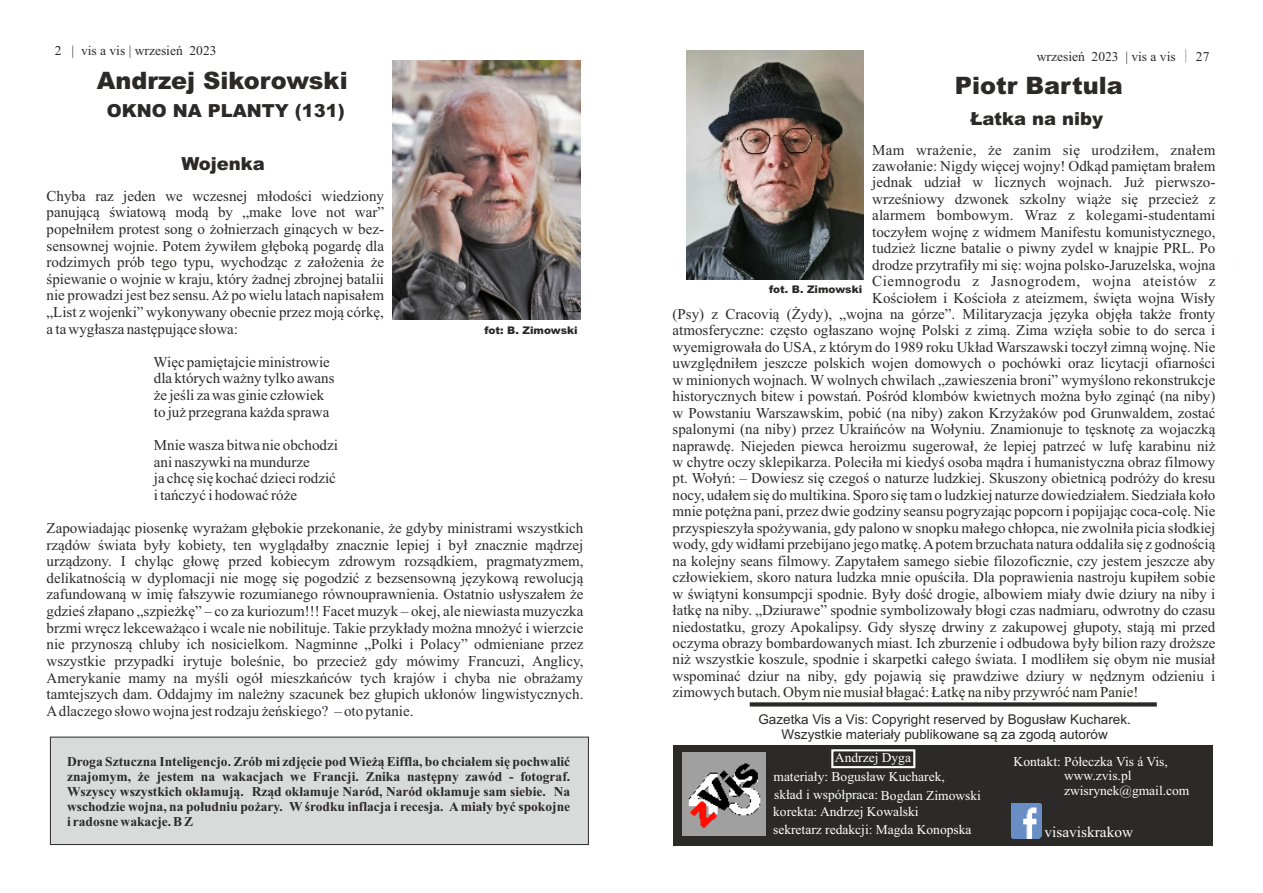
<style>
.page{position:relative;width:1263px;height:893px;background:#fff}
.page>*{position:absolute;margin:0;border:0;box-sizing:border-box;transform-origin:0 0}
.t1{font:900 24px "Arial";color:#2b2a29}
.t2{font:900 18px "Arial";color:#2b2a29}
.t3{font:15.15px "Times New Roman";color:#fefefe}
.t4{font:15px/16.6px "Times New Roman";color:#2b2a29;text-align:justify}
.t5{font:15px "Times New Roman";letter-spacing:.02em;color:#2b2a29}
.t6{font:15px "Times New Roman";letter-spacing:.04em;color:#2b2a29}
.t7{font:700 13.5px/15px "Times New Roman";color:#2b2a29;text-align:justify}
.t8{font:13.5px/13.5px "Times New Roman";color:#fefefe}
.t9{font:13.5px/15.1px "Arial";color:#2b2a29;text-align:center}
.t10{font:13.5px "Times New Roman";color:#2b2a29}
.t11{font:900 10.5px "Arial";color:#2b2a29}
.s1{font-family:"Adobe Fangsong Std"}
.s2{color:#2b2a29}
</style>
<div class="page">
<div style="left:50px;top:736px;width:539px;height:109px;background:#d9dada"></div>
<img style="left:392px;top:60px;width:189px;height:259px">
<div style="left:673px;top:745px;width:539px;height:101px;background:#2b2a29"></div>
<img style="left:1011px;top:803px;width:31px;height:35px">
<img style="left:682px;top:753px;width:83px;height:83px">
<div style="left:831px;top:749px;width:84px;height:19px;border:2px solid #fefefe"></div>
<div style="left:750px;top:702px;width:407px;height:5px;background:#2b2a29"></div>
<img style="left:686px;top:51px;width:178px;height:229px">
<p class="t10" style="left:55px;top:46px;width:163px">2 | vis a vis | wrzesień 2023</p>
<p class="t10" style="left:1037px;top:51px;width:174px">wrzesień 2023 | vis a vis <span class="s1">│</span> 27</p>
<h1 class="t1" style="left:97px;top:72px;width:252px">Andrzej Sikorowski</h1>
<p class="t2" style="left:107px;top:104px;width:239px">OKNO NA PLANTY (131)</p>
<h1 class="t1" style="left:955px;top:77px;width:169px">Piotr Bartula</h1>
<p class="t2" style="left:970px;top:112px;width:134px">Łatka na niby</p>
<p class="t2" style="left:181px;top:157px;width:85px">Wojenka</p>
<p class="t4" style="left:47px;top:189px;width:339px">Chyba raz jeden we wczesnej młodości wiedziony panującą światową modą by „make love not war” popełniłem protest song o żołnierzach ginących w bez&shy;sensownej wojnie. Potem żywiłem głęboką pogardę dla rodzimych prób tego typu, wychodząc z założenia że śpiewanie o wojnie w kraju, który żadnej zbrojnej batalii nie prowadzi jest bez sensu. Aż po wielu latach napisałem „List z wojenki” wykonywany obecnie przez moją córkę, a ta wygłasza następujące słowa:</p>
<p class="t4" style="left:154px;top:355px;width:182px;text-align:left">Więc pamiętajcie ministrowie dla których ważny tylko awans że jeśli za was ginie człowiek to już przegrana każda sprawa</p>
<p class="t4" style="left:154px;top:438px;width:185px;text-align:left">Mnie wasza bitwa nie obchodzi ani naszywki na mundurze<br>ja chcę się kochać dzieci rodzić i tańczyć i hodować róże</p>
<p class="t4" style="left:47px;top:521px;width:538px">Zapowiadając piosenkę wyrażam głębokie przekonanie, że gdyby ministrami wszystkich rządów świata były kobiety, ten wyglądałby znacznie lepiej i był znacznie mądrzej urządzony. I chyląc głowę przed kobiecym zdrowym rozsądkiem, pragmatyzmem, delikatnością w dyplomacji nie mogę się pogodzić z bezsensowną językową rewolucją zafundowaną w imię fałszywie rozumianego równouprawnienia. Ostatnio usłyszałem że gdzieś złapano „szpieżkę” – co za kuriozum!!! Facet muzyk – okej, ale niewiasta muzyczka brzmi wręcz lekceważąco i wcale nie nobilituje. Takie przykłady można mnożyć i wierzcie nie przynoszą chluby ich nosicielkom. Nagminne „Polki i Polacy” odmieniane przez wszystkie przypadki irytuje boleśnie, bo przecież gdy mówimy Francuzi, Anglicy, Amerykanie mamy na myśli ogół mieszkańców tych krajów i chyba nie obrażamy tamtejszych dam. Oddajmy im należny szacunek bez głupich ukłonów lingwistycznych.<br>Adlaczego słowo wojna jest rodzaju żeńskiego? – oto pytanie.</p>
<p class="t11" style="left:484px;top:327px;width:95px">fot: B. Zimowski</p>
<p class="t7" style="left:67px;top:755px;width:505px">Droga Sztuczna Inteligencjo. Zrób mi zdjęcie pod Wieżą Eiffla, bo chciałem się pochwalić znajomym, że jestem na wakacjach we Francji. Znika następny zawód - fotograf.<br>Wszyscy wszystkich okłamują. Rząd okłamuje Naród, Naród okłamuje sam siebie. Na wschodzie wojna, na południu pożary. W środku inflacja i recesja. Amiały być spokojne i radosne wakacje. B Z</p>
<p class="t5" style="left:872px;top:144px;width:345px">Mam wrażenie, że zanim się urodziłem, znałem</p>
<p class="t4" style="left:872px;top:159px;width:345px">zawołanie: Nigdy więcej wojny! Odkąd pamiętam brałem</p>
<p class="t4" style="left:872px;top:176px;width:345px">jednak udział w licznych wojnach. Już pierwszo-</p>
<p class="t4" style="left:872px;top:192px;width:345px">wrześniowy dzwonek szkolny wiąże się przecież z</p>
<p class="t4" style="left:872px;top:208px;width:345px">alarmem bombowym. Wraz z kolegami-studentami</p>
<p class="t4" style="left:872px;top:225px;width:345px">toczyłem wojnę z widmem Manifestu komunistycznego,</p>
<p class="t4" style="left:872px;top:241px;width:345px">tudzież liczne batalie o piwny zydel w knajpie PRL. Po</p>
<p class="t4" style="left:872px;top:258px;width:345px">drodze przytrafiły mi się: wojna polsko-Jaruzelska, wojna</p>
<p class="t6" style="left:872px;top:276px;width:345px">Ciemnogrodu z Jasnogrodem, wojna ateistów z</p>
<p class="t4" style="left:872px;top:291px;width:345px">Kościołem i Kościoła z ateizmem, święta wojna Wisły</p>
<p class="t4" style="left:673px;top:307px;width:544px">(Psy) z Cracovią (Żydy), „wojna na górze”. Militaryzacja języka objęła także fronty</p>
<p class="t4" style="left:673px;top:324px;width:544px">atmosferyczne: często ogłaszano wojnę Polski z zimą. Zima wzięła sobie to do serca i</p>
<p class="t4" style="left:673px;top:340px;width:544px">wyemigrowała do USA, z którym do 1989 roku Układ Warszawski toczył zimną wojnę. Nie</p>
<p class="t4" style="left:673px;top:356px;width:544px">uwzględniłem jeszcze polskich wojen domowych o pochówki oraz licytacji ofiarności</p>
<p class="t4" style="left:673px;top:373px;width:544px">w minionych wojnach. W wolnych chwilach „zawieszenia broni” wymyślono rekonstrukcje</p>
<p class="t4" style="left:673px;top:389px;width:544px">historycznych bitew i powstań. Pośród klombów kwietnych można było zginąć (na niby)</p>
<p class="t4" style="left:673px;top:406px;width:544px">w Powstaniu Warszawskim, pobić (na niby) zakon Krzyżaków pod Grunwaldem, zostać</p>
<p class="t4" style="left:673px;top:422px;width:544px">spalonymi (na niby) przez Ukraińców na Wołyniu. Znamionuje to tęsknotę za wojaczką</p>
<p class="t4" style="left:672px;top:439px;width:544px">naprawdę. Niejeden piewca heroizmu sugerował, że lepiej patrzeć w lufę karabinu niż</p>
<p class="t4" style="left:672px;top:455px;width:544px">w chytre oczy sklepikarza. Poleciła mi kiedyś osoba mądra i humanistyczna obraz filmowy</p>
<p class="t4" style="left:672px;top:472px;width:544px">pt. Wołyń: – Dowiesz się czegoś o naturze ludzkiej. Skuszony obietnicą podróży do kresu</p>
<p class="t4" style="left:672px;top:488px;width:544px">nocy, udałem się do multikina. Sporo się tam o ludzkiej naturze dowiedziałem. Siedziała koło</p>
<p class="t4" style="left:672px;top:504px;width:544px">mnie potężna pani, przez dwie godziny seansu pogryzając popcorn i popijając coca-colę. Nie</p>
<p class="t4" style="left:672px;top:521px;width:544px">przyspieszyła spożywania, gdy palono w snopku małego chłopca, nie zwolniła picia słodkiej</p>
<p class="t4" style="left:672px;top:537px;width:544px">wody, gdy widłami przebijano jego matkę. Apotem brzuchata natura oddaliła się z godnością</p>
<p class="t4" style="left:672px;top:554px;width:544px">na kolejny seans filmowy. Zapytałem samego siebie filozoficznie, czy jestem jeszcze aby</p>
<p class="t4" style="left:672px;top:570px;width:544px">człowiekiem, skoro natura ludzka mnie opuściła. Dla poprawienia nastroju kupiłem sobie</p>
<p class="t4" style="left:672px;top:587px;width:544px">w świątyni konsumpcji spodnie. Były dość drogie, albowiem miały dwie dziury na niby i</p>
<p class="t4" style="left:672px;top:603px;width:544px">łatkę na niby. „Dziurawe” spodnie symbolizowały błogi czas nadmiaru, odwrotny do czasu</p>
<p class="t4" style="left:672px;top:620px;width:544px">niedostatku, grozy Apokalipsy. Gdy słyszę drwiny z zakupowej głupoty, stają mi przed</p>
<p class="t4" style="left:672px;top:636px;width:544px">oczyma obrazy bombardowanych miast. Ich zburzenie i odbudowa były bilion razy droższe</p>
<p class="t4" style="left:672px;top:652px;width:544px">niż wszystkie koszule, spodnie i skarpetki całego świata. I modliłem się obym nie musiał</p>
<p class="t4" style="left:672px;top:669px;width:544px">wspominać dziur na niby, gdy pojawią się prawdziwe dziury w nędznym odzieniu i</p>
<p class="t4" style="left:672px;top:685px;width:467px">zimowych butach. Obym nie musiał błagać: Łatkę na niby przywróć nam Panie!</p>
<p class="t11" style="left:769px;top:286px;width:95px">fot. B. Zimowski</p>
<p class="t9" style="left:758px;top:712px;width:374px">Gazetka Vis a Vis: Copyright reserved by Bogusław Kucharek.<br>Wszystkie materiały publikowane są za zgodą autorów</p>
<p class="t8" style="left:773px;top:750px;width:173px;line-height:18.6px"><span class="s2">wstępniak:</span> Andrzej Dyga materiały: Bogusław Kucharek,</p>
<p class="t8" style="left:773px;top:804px;width:200px;line-height:17.2px">korekta: Andrzej Kowalski<br>sekretarz redakcji: Magda Konopska</p>
<p class="t8" style="left:1064px;top:756px;width:105px;text-indent:-51px">Kontakt: Półeczka Vis á Vis, www.zvis.pl</p>
<p class="t8" style="left:774px;top:789px;width:208px">skład i współpraca: Bogdan Zimowski</p>
<p class="t8" style="left:1064px;top:785px;width:127px">zwisrynek@gmail.com</p>
<p class="t3" style="left:1044px;top:826px;width:90px">visaviskrakow</p>
</div>
